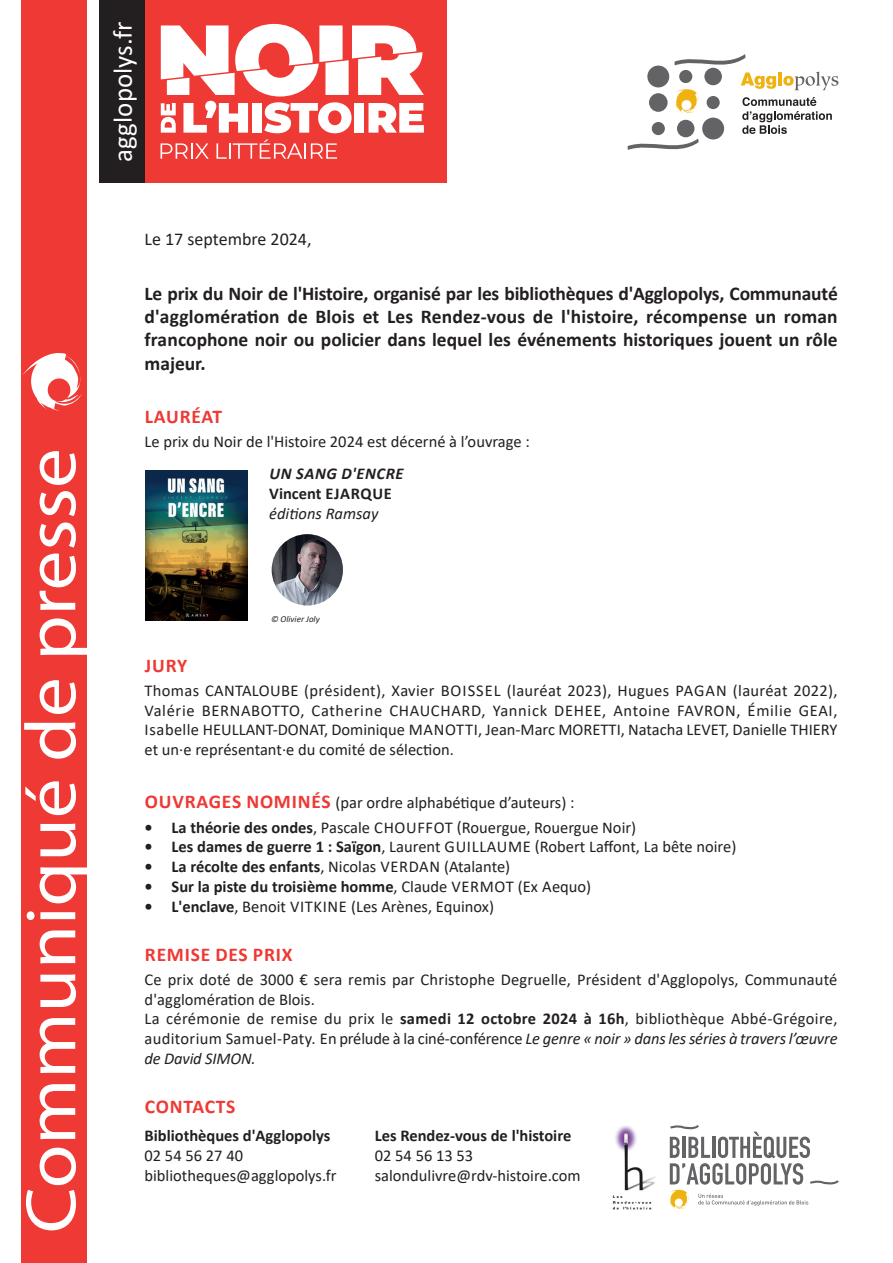
<style>
.page{position:relative;width:893px;height:1263px;background:#fff}
.page>*{position:absolute;margin:0;border:0;box-sizing:border-box;transform-origin:0 0}
.t1{font:72px "Myriad Pro";color:#fff;scale:1.1 1}
.t2{font:27px "Calibri";color:#fff}
.t3{font:700 19.5px/23.4px "Calibri";color:#231f20;text-align:justify}
.t4{font:700 19.5px "Calibri";letter-spacing:.04em;color:#ee3935}
.t5{font:18px "Calibri";color:#231f20}
.t6{font:16.5px/19.8px "Calibri";color:#231f20}
.t7{font:700 16.5px "Calibri";color:#231f20}
.t8{font:italic 16.5px "Calibri";color:#231f20}
.t9{font:italic 700 16.5px "Calibri";letter-spacing:.04em;color:#231f20}
.t10{font:italic 9px "Calibri";color:#231f20}
.s1{font-weight:700;font-size:19.5px;color:#ee3935}
.s2{font-weight:700}
.s3{font-weight:400}
.s4{font-style:italic}
</style>
<div class="page">
<div style="left:21px;top:0;width:66px;height:1263px;background:#ee3935"></div>
<div style="left:99px;top:0;width:46px;height:183px;background:#231f20"></div>
<svg style="left:628px;top:54px;width:210px;height:96px"></svg>
<svg style="left:669px;top:1125px;width:170px;height:84px"></svg>
<img style="left:613px;top:1125px;width:43px;height:84px">
<div style="left:145px;top:0;width:301px;height:183px;background:#ee3935"></div>
<svg style="left:161px;top:143px;width:48px;height:16px"></svg>
<svg style="left:216px;top:139px;width:121px;height:20px"></svg>
<svg style="left:161px;top:24px;width:263px;height:109px"></svg>
<img style="left:145px;top:470px;width:103px;height:150px">
<img style="left:272px;top:534px;width:71px;height:71px;border-radius:36px">
<svg style="left:23px;top:353px;width:59px;height:58px"></svg>
<h2 class="t2" style="left:104px;top:161px;width:142px;rotate:-90deg">agglopolys.fr</h2>
<h1 class="t1" style="left:7px;top:1233px;width:715px;rotate:-90deg">Communiqué de presse</h1>
<p class="t5" style="left:145px;top:227px;width:168px">Le 17 septembre 2024,</p>
<p class="t3" style="left:145px;top:281px;width:695px">Le prix du Noir de l'Histoire, organisé par les bibliothèques d'Agglopolys, Communauté d'agglomération de Blois et Les Rendez-vous de l'histoire, récompense un roman francophone noir ou policier dans lequel les événements historiques jouent un rôle majeur.</p>
<p class="t4" style="left:145px;top:403px;width:79px">LAURÉAT</p>
<p class="t6" style="left:145px;top:431px;width:387px">Le prix du Noir de l'Histoire 2024 est décerné à l’ouvrage :</p>
<p class="t9" style="left:270px;top:462px;width:136px">UN SANG D'ENCRE</p>
<p class="t7" style="left:269px;top:482px;width:124px">Vincent EJARQUE</p>
<p class="t8" style="left:269px;top:502px;width:111px">éditions Ramsay</p>
<p class="t10" style="left:271px;top:613px;width:50px">© Olivier Joly</p>
<p class="t4" style="left:145px;top:651px;width:44px">JURY</p>
<p class="t6" style="left:145px;top:680px;width:695px;text-align:justify">Thomas CANTALOUBE (président), Xavier BOISSEL (lauréat 2023), Hugues PAGAN (lauréat 2022), Valérie BERNABOTTO, Catherine CHAUCHARD, Yannick DEHEE, Antoine FAVRON, Émilie GEAI, Isabelle HEULLANT-DONAT, Dominique MANOTTI, Jean-Marc MORETTI, Natacha LEVET, Danielle THIERY et un·e représentant·e du comité de sélection.</p>
<p class="t6" style="left:145px;top:793px;width:431px"><span class="s1">OUVRAGES NOMINÉS</span> (par ordre alphabétique d’auteurs) :</p>
<p class="t6" style="left:145px;top:817px;width:493px"><span class="s2">• La théorie des ondes</span>, Pascale CHOUFFOT (Rouergue, Rouergue Noir)</p>
<p class="t6" style="left:145px;top:836px;width:593px"><span class="s2">• Les dames de guerre 1 : Saïgon</span>, Laurent GUILLAUME (Robert Laffont, La bête noire)</p>
<p class="t6" style="left:145px;top:856px;width:367px"><span class="s2">• La récolte des enfants</span>, Nicolas VERDAN (Atalante)</p>
<p class="t7" style="left:145px;top:875px;width:448px">• Sur la piste du troisième homme<span class="s3">, Claude VERMOT (Ex Aequo)</span></p>
<p class="t6" style="left:145px;top:896px;width:351px"><span class="s2">• L'enclave</span>, Benoit VITKINE (Les Arènes, Equinox)</p>
<p class="t4" style="left:145px;top:940px;width:149px">REMISE DES PRIX</p>
<p class="t6" style="left:145px;top:969px;width:694px">Ce prix doté de 3000 € sera remis par Christophe Degruelle, Président d'Agglopolys, Communauté d'agglomération de Blois.<br>La cérémonie de remise du prix le <span class="s2">samedi 12 octobre 2024 à 16h</span>, bibliothèque Abbé-Grégoire, auditorium Samuel-Paty. En prélude à la ciné-conférence <span class="s4">Le genre « noir » dans les séries à travers l’œuvre de David SIMON.</span></p>
<p class="t4" style="left:145px;top:1092px;width:92px">CONTACTS</p>
<p class="t7" style="left:145px;top:1124px;width:187px">Bibliothèques d'Agglopolys</p>
<p class="t6" style="left:145px;top:1145px;width:194px">02 54 56 27 40 bibliotheques@agglopolys.fr</p>
<p class="t7" style="left:375px;top:1124px;width:198px">Les Rendez-vous de l'histoire</p>
<p class="t6" style="left:375px;top:1145px;width:207px">02 54 56 13 53 salondulivre@rdv-histoire.com</p>
</div>
